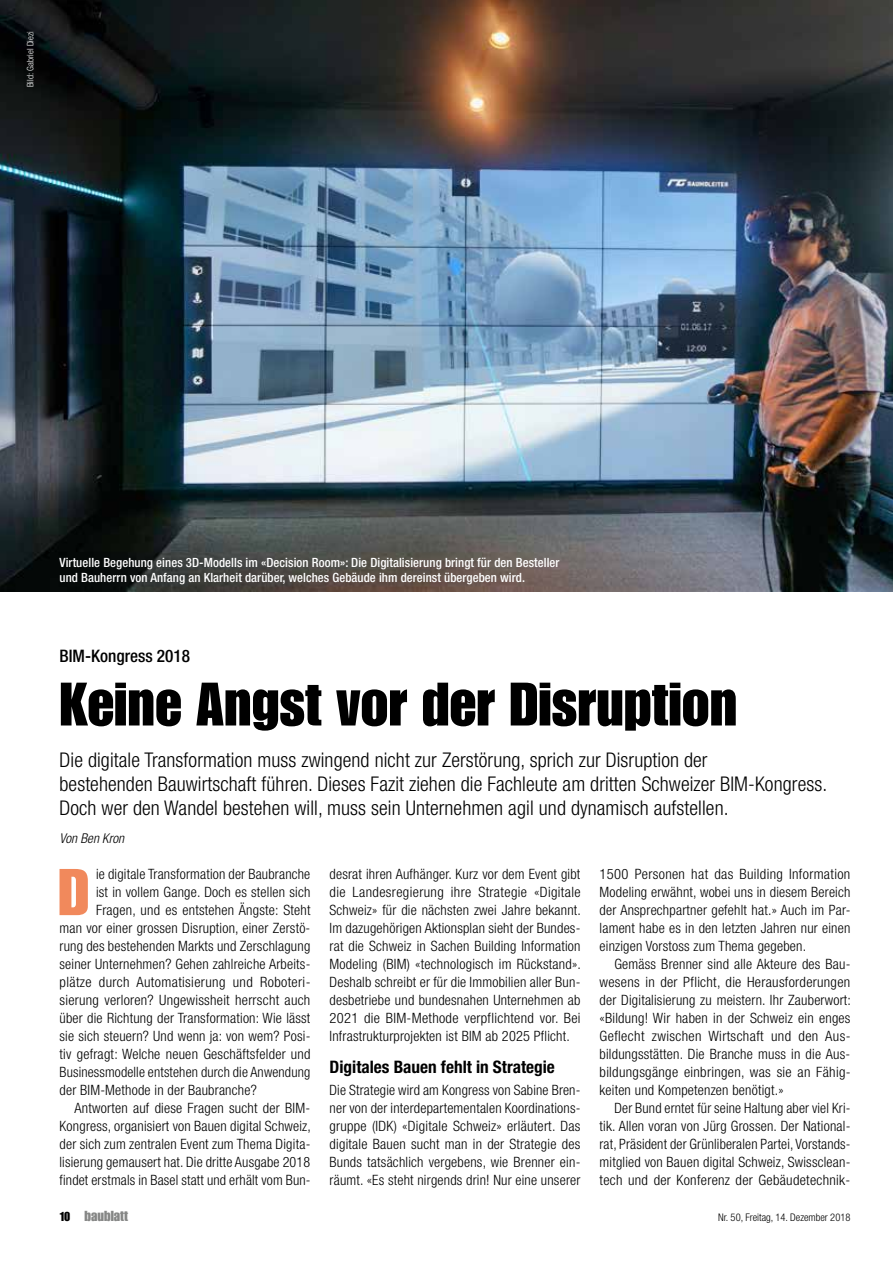
<style>
.page{position:relative;width:893px;height:1263px;background:#fff}
.page>*{position:absolute;margin:0;border:0;box-sizing:border-box;transform-origin:0 0}
.t1{font:64.65px "Impact LT Std";color:#f1895c}
.t2{font:60px "Impact LT Std";color:#000}
.t3{font:300 condensed 20.25px/24px "Helvetica Neue LT Pro";letter-spacing:.005em;color:#000}
.t4{font:700 condensed 17.25px "Helvetica Neue LT Pro";color:#000}
.t5{font:500 condensed 17.25px "Helvetica Neue LT Pro";color:#000}
.t6{font:300 condensed 14.25px/18px "Helvetica Neue LT Pro";letter-spacing:.015em;color:#000;text-align:justify}
.t7{font:14.25px "Impact LT Std";color:#868786}
.t8{font:italic 300 condensed 13.5px "Helvetica Neue LT Pro";color:#000}
.t9{font:500 condensed 12.75px/15px "Helvetica Neue LT Pro";letter-spacing:.005em;color:#fff}
.t10{font:300 condensed 10.5px "Helvetica Neue LT Pro";color:#000}
.t11{font:300 condensed 9px "Helvetica Neue LT Pro";color:#fff}
.s1{font-size:12.75px;color:#000}
</style>
<div class="page">
<img style="left:0;top:0;width:893px;height:591px">
<p class="t11" style="left:25px;top:87px;width:57px;rotate:-90deg">Bild: Gabriel Diezi</p>
<p class="t9" style="left:60px;top:555px;width:501px">Virtuelle Begehung eines 3D-Modells im «Decision Room»: Die Digitalisierung bringt für den Besteller und Bauherrn von Anfang an Klarheit darüber, welches Gebäude ihm dereinst übergeben wird.</p>
<p class="t5" style="left:60px;top:646px;width:132px">BIM-Kongress 2018</p>
<h2 class="t2" style="left:60px;top:669px;width:679px">Keine Angst vor der Disruption</h2>
<p class="t3" style="left:60px;top:747px;width:769px">Die digitale Transformation muss zwingend nicht zur Zerstörung, sprich zur Disruption der<br>bestehenden Bauwirtschaft führen. Dieses Fazit ziehen die Fachleute am dritten Schweizer BIM-Kongress.<br>Doch wer den Wandel bestehen will, muss sein Unternehmen agil und dynamisch aufstellen.</p>
<p class="t8" style="left:60px;top:831px;width:66px">Von Ben Kron</p>
<h1 class="t1" style="left:58px;top:855px;width:33px">D</h1>
<p class="t6" style="left:96px;top:865px;width:216px">ie digitale Transformation der Baubranche</p>
<p class="t6" style="left:96px;top:883px;width:216px">ist in vollem Gange. Doch es stellen sich</p>
<p class="t6" style="left:96px;top:901px;width:216px">Fragen, und es entstehen Ängste: Steht</p>
<p class="t6" style="left:60px;top:919px;width:252px">man vor einer grossen Disruption, einer Zerstö-</p>
<p class="t6" style="left:60px;top:937px;width:252px">rung des bestehenden Markts und Zerschlagung</p>
<p class="t6" style="left:60px;top:955px;width:252px">seiner Unternehmen? Gehen zahlreiche Arbeits-</p>
<p class="t6" style="left:60px;top:973px;width:252px">plätze durch Automatisierung und Roboteri-</p>
<p class="t6" style="left:60px;top:991px;width:252px">sierung verloren? Ungewissheit herrscht auch</p>
<p class="t6" style="left:60px;top:1009px;width:252px">über die Richtung der Transformation: Wie lässt</p>
<p class="t6" style="left:60px;top:1027px;width:252px">sie sich steuern? Und wenn ja: von wem? Posi-</p>
<p class="t6" style="left:60px;top:1045px;width:253px">tiv gefragt: Welche neuen Geschäftsfelder und</p>
<p class="t6" style="left:60px;top:1063px;width:252px">Businessmodelle entstehen durch die Anwendung</p>
<p class="t6" style="left:60px;top:1081px;width:199px">der BIM-Methode in der Baubranche?</p>
<p class="t6" style="left:74px;top:1099px;width:237px">Antworten auf diese Fragen sucht der BIM-</p>
<p class="t6" style="left:60px;top:1117px;width:253px">Kongress, organisiert von Bauen digital Schweiz,</p>
<p class="t6" style="left:60px;top:1135px;width:252px">der sich zum zentralen Event zum Thema Digita-</p>
<p class="t6" style="left:60px;top:1153px;width:252px">lisierung gemausert hat. Die dritte Ausgabe 2018</p>
<p class="t6" style="left:60px;top:1171px;width:252px">findet erstmals in Basel statt und erhält vom Bun-</p>
<p class="t6" style="left:330px;top:865px;width:253px">desrat ihren Aufhänger. Kurz vor dem Event gibt die Landesregierung ihre Strategie «Digitale Schweiz» für die nächsten zwei Jahre bekannt.<br>Im dazugehörigen Aktionsplan sieht der Bundes&shy;rat die Schweiz in Sachen Building Information Modeling (BIM) «technologisch im Rückstand».<br>Deshalb schreibt er für die Immobilien aller Bun&shy;desbetriebe und bundesnahen Unternehmen ab 2021 die BIM-Methode verpflichtend vor. Bei Infrastrukturprojekten ist BIM ab 2025 Pflicht.</p>
<p class="t4" style="left:330px;top:1057px;width:227px">Digitales Bauen fehlt in Strategie</p>
<p class="t6" style="left:330px;top:1081px;width:252px">Die Strategie wird am Kongress von Sabine Bren&shy;ner von der interdepartementalen Koordinations&shy;gruppe (IDK) «Digitale Schweiz» erläutert. Das digitale Bauen sucht man in der Strategie des Bunds tatsächlich vergebens, wie Brenner ein&shy;räumt. «Es steht nirgends drin! Nur eine unserer</p>
<p class="t6" style="left:600px;top:865px;width:252px">1500 Personen hat das Building Information Modeling erwähnt, wobei uns in diesem Bereich der Ansprechpartner gefehlt hat.» Auch im Par&shy;lament habe es in den letzten Jahren nur einen einzigen Vorstoss zum Thema gegeben.</p>
<p class="t6" style="left:600px;top:955px;width:253px;text-indent:15px">Gemäss Brenner sind alle Akteure des Bau&shy;wesens in der Pflicht, die Herausforderungen der Digitalisierung zu meistern. Ihr Zauberwort: «Bildung! Wir haben in der Schweiz ein enges Geflecht zwischen Wirtschaft und den Aus&shy;bildungsstätten. Die Branche muss in die Aus&shy;bildungsgänge einbringen, was sie an Fähig&shy;keiten und Kompetenzen benötigt.»</p>
<p class="t6" style="left:600px;top:1099px;width:252px;text-indent:15px">Der Bund erntet für seine Haltung aber viel Kri&shy;tik. Allen voran von Jürg Grossen. Der National&shy;rat, Präsident der Grünliberalen Partei, Vorstands&shy;mitglied von Bauen digital Schweiz, Swissclean&shy;tech und der Konferenz der Gebäudetechnik-</p>
<p class="t7" style="left:60px;top:1208px;width:70px"><span class="s1">10</span> baublatt</p>
<p class="t10" style="left:718px;top:1211px;width:134px">Nr. 50, Freitag, 14. Dezember 2018</p>
</div>
